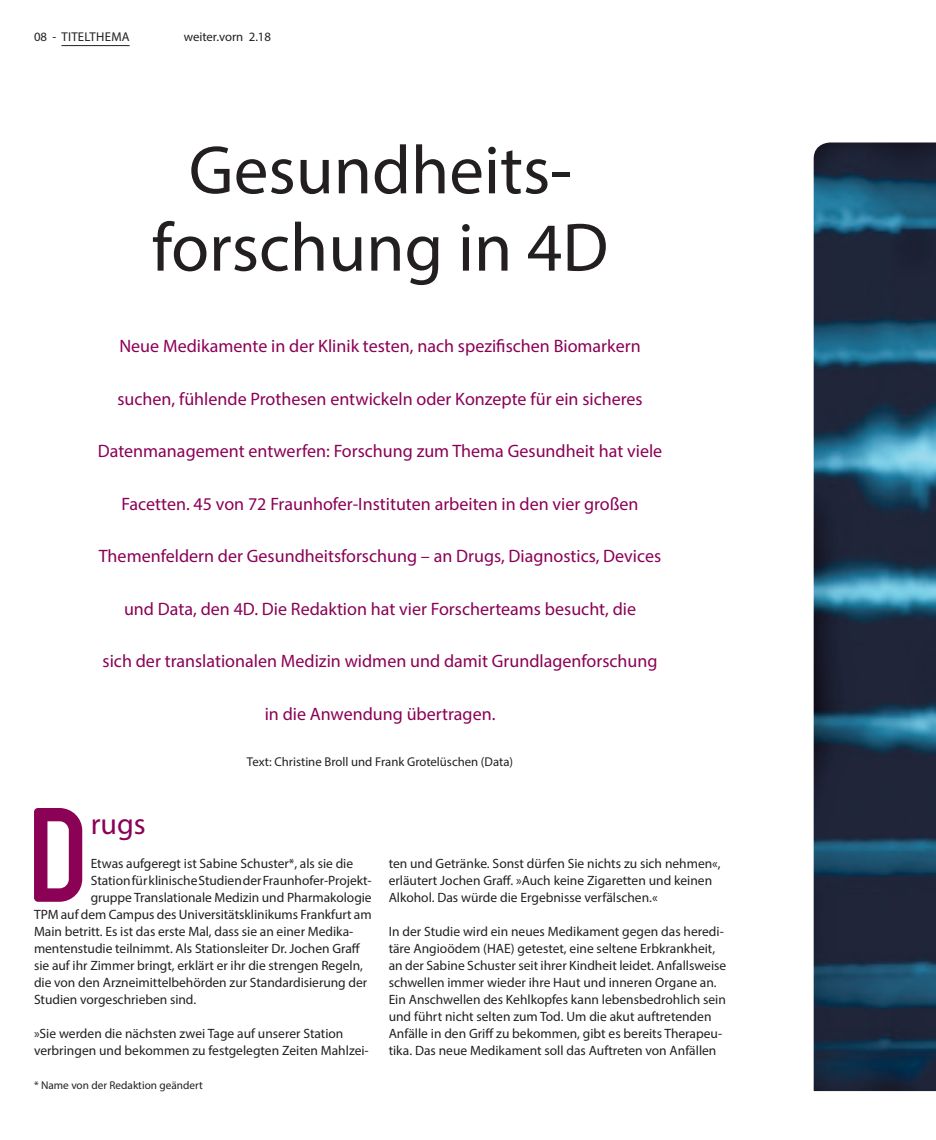
<style>
.page{position:relative;width:936px;height:1140px;background:#fff}
.page>*{position:absolute;margin:0;border:0;box-sizing:border-box;transform-origin:0 0}
.Headline{font:69px "Myriad Pro";color:#231f20}
.Headline_Kurztexte{font:30px "Myriad Pro";color:#8b0156}
.Vorspann{font:18px "Myriad Pro";color:#8b0156}
.Fließtext{font:13.5px/17px "Myriad Pro";color:#231f20}
.Autorenhinweis{font:12.75px "Myriad Pro";color:#231f20}
.Autorenhinweis-2{font:12.75px "Myriad Pro";letter-spacing:.02em;color:#231f20}
.BU{font:11.25px "Myriad Pro";color:#231f20}
</style>
<div class="page">
<hr style="left:61px;top:45px;width:69px;height:1px;background:#231f20">
<img style="left:813px;top:142px;width:122px;height:949px">
<svg style="left:34px;top:808px;width:48px;height:93px"></svg>
<p class="Autorenhinweis-2" style="left:34px;top:29px;width:97px">08 - TITELTHEMA</p>
<p class="Autorenhinweis" style="left:184px;top:29px;width:89px">weiter.vorn 2.18</p>
<p class="Headline" style="left:189px;top:128px;width:384px">Gesundheits-</p>
<p class="Headline" style="left:152px;top:205px;width:458px">forschung in 4D</p>
<p class="Vorspann" style="left:119px;top:335px;width:522px">Neue Medikamente in der Klinik testen, nach spezifischen Biomarkern</p>
<p class="Vorspann" style="left:117px;top:387px;width:527px">suchen, fühlende Prothesen entwickeln oder Konzepte für ein sicheres</p>
<p class="Vorspann" style="left:98px;top:440px;width:566px">Datenmanagement entwerfen: Forschung zum Thema Gesundheit hat viele</p>
<p class="Vorspann" style="left:121px;top:492px;width:518px">Facetten. 45 von 72 Fraunhofer-Instituten arbeiten in den vier großen</p>
<p class="Vorspann" style="left:99px;top:545px;width:564px">Themenfeldern der Gesundheitsforschung – an Drugs, Diagnostics, Devices</p>
<p class="Vorspann" style="left:124px;top:597px;width:513px">und Data, den 4D. Die Redaktion hat vier Forscherteams besucht, die</p>
<p class="Vorspann" style="left:103px;top:650px;width:556px">sich der translationalen Medizin widmen und damit Grundlagenforschung</p>
<p class="Vorspann" style="left:265px;top:702px;width:232px">in die Anwendung übertragen.</p>
<p class="Autorenhinweis" style="left:247px;top:753px;width:268px">Text: Christine Broll und Frank Grotelüschen (Data)</p>
<p class="Headline_Kurztexte" style="left:91px;top:805px;width:56px">rugs</p>
<p class="Fließtext" style="left:91px;top:854px;width:264px">Etwas aufgeregt ist Sabine Schuster*, als sie die</p>
<p class="Fließtext" style="left:91px;top:871px;width:282px">Station für klinische Studien der Fraunhofer-Projekt-</p>
<p class="Fließtext" style="left:91px;top:888px;width:282px">gruppe Translationale Medizin und Pharmakologie</p>
<p class="Fließtext" style="left:34px;top:905px;width:339px">TPM auf dem Campus des Universitätsklinikums Frankfurt am</p>
<p class="Fließtext" style="left:34px;top:922px;width:321px">Main betritt. Es ist das erste Mal, dass sie an einer Medika-</p>
<p class="Fließtext" style="left:34px;top:939px;width:328px">mentenstudie teilnimmt. Als Stationsleiter Dr. Jochen Graff</p>
<p class="Fließtext" style="left:34px;top:956px;width:330px">sie auf ihr Zimmer bringt, erklärt er ihr die strengen Regeln,</p>
<p class="Fließtext" style="left:34px;top:973px;width:335px">die von den Arzneimittelbehörden zur Standardisierung der</p>
<p class="Fließtext" style="left:34px;top:990px;width:164px">Studien vorgeschrieben sind.</p>
<p class="Fließtext" style="left:34px;top:1024px;width:336px">»Sie werden die nächsten zwei Tage auf unserer Station verbringen und bekommen zu festgelegten Zeiten Mahlzei-</p>
<p class="BU" style="left:34px;top:1077px;width:170px">* Name von der Redaktion geändert</p>
<p class="Fließtext" style="left:388px;top:854px;width:333px">ten und Getränke. Sonst dürfen Sie nichts zu sich nehmen«, erläutert Jochen Graff. »Auch keine Zigaretten und keinen<br>Alkohol. Das würde die Ergebnisse verfälschen.«</p>
<p class="Fließtext" style="left:388px;top:922px;width:339px">In der Studie wird ein neues Medikament gegen das heredi&shy;täre Angioödem (HAE) getestet, eine seltene Erbkrankheit, an der Sabine Schuster seit ihrer Kindheit leidet. Anfallsweise schwellen immer wieder ihre Haut und inneren Organe an.<br>Ein Anschwellen des Kehlkopfes kann lebensbedrohlich sein und führt nicht selten zum Tod. Um die akut auftretenden Anfälle in den Griff zu bekommen, gibt es bereits Therapeu&shy;tika. Das neue Medikament soll das Auftreten von Anfällen</p>
</div>
